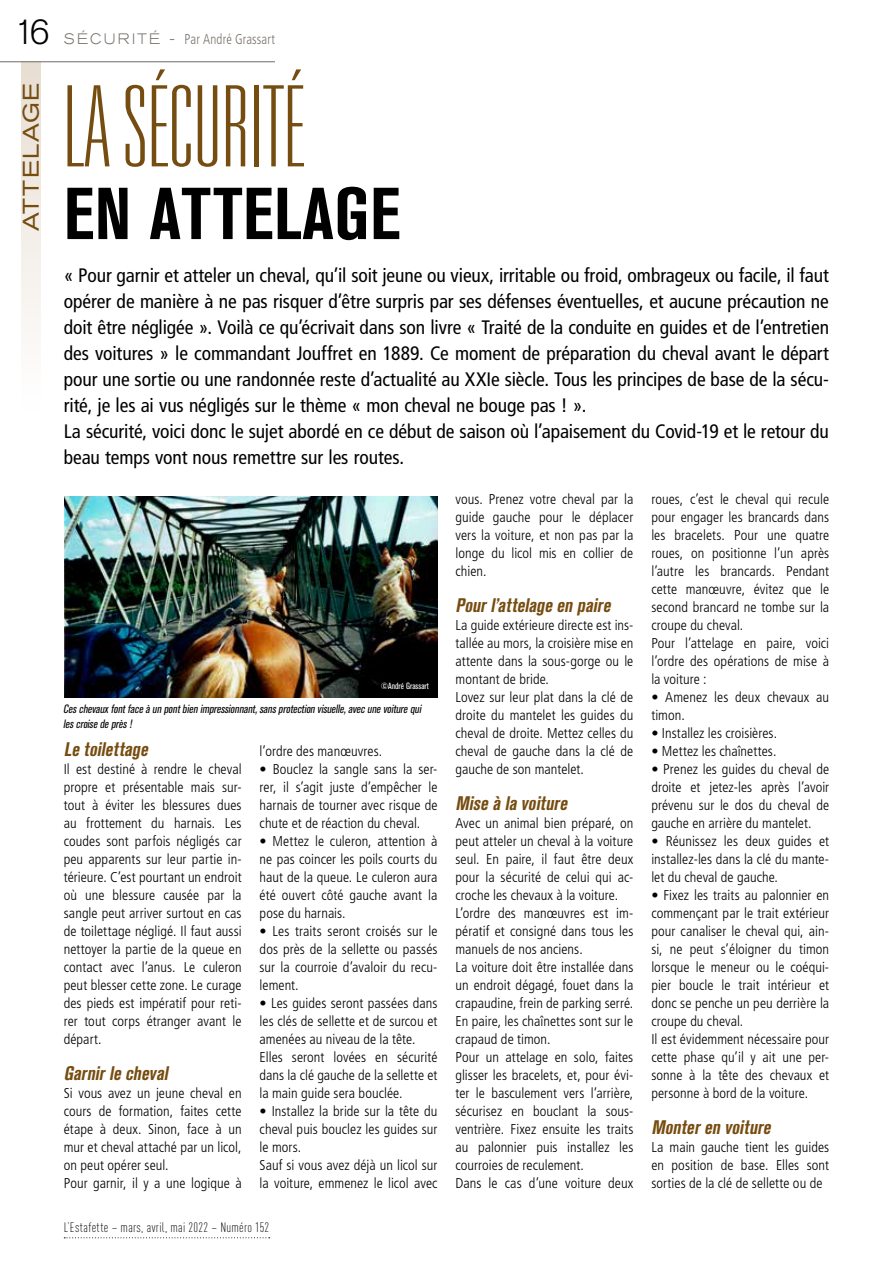
<style>
.page{position:relative;width:893px;height:1263px;background:#fff}
.page>*{position:absolute;margin:0;border:0;box-sizing:border-box;transform-origin:0 0}
.t1{font:100 ultra-condensed 112.35px "Univers LT Std";letter-spacing:.01em;color:#764d11}
.t2{font:72.75px "Akzidenz Grotesk BQ Bd Cnd Alt";letter-spacing:.01em;color:#000}
.t3{font:300 34.5px "Akzidenz Grotesk BQ";color:#000}
.t4{font:expanded 22.5px "Akzidenz Grotesk BQ";letter-spacing:.06em;color:#764d11}
.t5{font:condensed 19.5px/26px "Frutiger LT Std";letter-spacing:-.005em;color:#000}
.t6{font:italic 19.5px "Akzidenz Grotesk BQ Bd Cnd Alt";color:#764d11}
.t7{font:300 condensed 14.25px/18px "Frutiger LT Std";letter-spacing:.005em;color:#000;text-align:justify}
.t8{font:300 condensed 14.25px "Frutiger LT Std";letter-spacing:.01em;color:#79726e;scale:.9 1}
.t9{font:300 13.5px "DIN Cond";letter-spacing:.025em;color:#000}
.t10{font:italic condensed 12px/14.4px "Akzidenz Grotesk BQ";color:#000}
.t11{font:condensed 9px "Akzidenz Grotesk BQ";letter-spacing:.005em;color:#fff}
.s1{font-family:"Akzidenz Grotesk BQ";font-stretch:expanded;font-size:15px}
</style>
<div class="page">
<div style="left:21px;top:62px;width:20px;height:348px;background:linear-gradient(to bottom,#e8ded2,#fff)"></div>
<hr style="left:0;top:61px;width:275px;height:1px;background:#79726e">
<svg style="left:64px;top:1237px;width:206px;height:1px"></svg>
<img style="left:65px;top:496px;width:373px;height:201px">
<h3 class="t3" style="left:14px;top:12px;width:37px">16</h3>
<p class="t8" style="left:64px;top:31px;width:236px"><span class="s1">S ÉC U R I T É -</span> Par André Grassart</p>
<h3 class="t4" style="left:18px;top:231px;width:150px;rotate:-90deg">ATTELAGE</h3>
<h1 class="t1" style="left:64px;top:69px;width:243px">LA SÉCURITÉ</h1>
<h2 class="t2" style="left:64px;top:172px;width:338px">EN ATTELAGE</h2>
<p class="t5" style="left:64px;top:263px;width:767px">« Pour garnir et atteler un cheval, qu’il soit jeune ou vieux, irritable ou froid, ombrageux ou facile, il faut opérer de manière à ne pas risquer d’être surpris par ses défenses éventuelles, et aucune précaution ne doit être négligée ». Voilà ce qu’écrivait dans son livre « Traité de la conduite en guides et de l’entretien des voitures » le commandant Jouffret en 1889. Ce moment de préparation du cheval avant le départ pour une sortie ou une randonnée reste d’actualité au XXIe siècle. Tous les principes de base de la sécu&shy;rité, je les ai vus négligés sur le thème « mon cheval ne bouge pas ! ».<br>La sécurité, voici donc le sujet abordé en ce début de saison où l’apaisement du Covid-19 et le retour du beau temps vont nous remettre sur les routes.</p>
<p class="t11" style="left:381px;top:681px;width:50px">©André Grassart</p>
<p class="t10" style="left:63px;top:702px;width:362px">Ceschevauxfontfaceàunpontbienimpressionnant,sansprotectionvisuelle,avecunevoiturequi lescroisedeprès!</p>
<h3 class="t6" style="left:64px;top:738px;width:89px">Le toilettage</h3>
<p class="t7" style="left:64px;top:760px;width:179px">Il est destiné à rendre le cheval propre et présentable mais sur&shy;tout à éviter les blessures dues au frottement du harnais. Les coudes sont parfois négligés car peu apparents sur leur partie in&shy;térieure. C’est pourtant un endroit où une blessure causée par la sangle peut arriver surtout en cas de toilettage négligé. Il faut aussi nettoyer la partie de la queue en contact avec l’anus. Le culeron peut blesser cette zone. Le curage des pieds est impératif pour reti&shy;rer tout corps étranger avant le départ.</p>
<h3 class="t6" style="left:64px;top:1062px;width:110px">Garnirle cheval</h3>
<p class="t7" style="left:64px;top:1084px;width:179px;text-align:left">Si vous avez un jeune cheval en cours de formation, faites cette étape à deux. Sinon, face à un mur et cheval attaché par un licol, on peut opérer seul.<br>Pour garnir, il y a une logique à</p>
<p class="t7" style="left:260px;top:742px;width:124px">l’ordre des manœuvres.</p>
<p class="t7" style="left:260px;top:760px;width:179px">• Bouclez la sangle sans la ser&shy;rer, il s’agit juste d’empêcher le harnais de tourner avec risque de chute et de réaction du cheval.</p>
<p class="t7" style="left:260px;top:832px;width:179px">• Mettez le culeron, attention à ne pas coincer les poils courts du haut de la queue. Le culeron aura été ouvert côté gauche avant la pose du harnais.</p>
<p class="t7" style="left:260px;top:922px;width:179px">• Les traits seront croisés sur le dos près de la sellette ou passés sur la courroie d’avaloir du recu&shy;lement.</p>
<p class="t7" style="left:260px;top:994px;width:179px;text-align:left">• Les guides seront passées dans les clés de sellette et de surcou et amenées au niveau de la tête.<br>Elles seront lovées en sécurité dans la clé gauche de la sellette et la main guide sera bouclée.</p>
<p class="t7" style="left:260px;top:1102px;width:179px;text-align:left">• Installez la bride sur la tête du cheval puis bouclez les guides sur le mors.<br>Sauf si vous avez déjà un licol sur la voiture, emmenez le licol avec</p>
<p class="t9" style="left:64px;top:1219px;width:207px">L’Estafette – mars, avril, mai 2022 – Numéro 152</p>
<p class="t7" style="left:455px;top:490px;width:179px">vous. Prenez votre cheval par la guide gauche pour le déplacer vers la voiture, et non pas par la longe du licol mis en collier de chien.</p>
<h3 class="t6" style="left:455px;top:594px;width:160px">Pourl’attelage en paire</h3>
<p class="t7" style="left:455px;top:616px;width:179px;text-align:left">La guide extérieure directe est ins&shy;tallée au mors, la croisière mise en attente dans la sous-gorge ou le montant de bride.<br>Lovez sur leur plat dans la clé de droite du mantelet les guides du cheval de droite. Mettez celles du cheval de gauche dans la clé de gauche de son mantelet.</p>
<h3 class="t6" style="left:455px;top:792px;width:117px">Mise à la voiture</h3>
<p class="t7" style="left:455px;top:814px;width:179px;text-align:left">Avec un animal bien préparé, on peut atteler un cheval à la voiture seul. En paire, il faut être deux pour la sécurité de celui qui ac&shy;croche les chevaux à la voiture.<br>L’ordre des manœuvres est im&shy;pératif et consigné dans tous les manuels de nos anciens.<br>La voiture doit être installée dans un endroit dégagé, fouet dans la crapaudine, frein de parking serré.<br>En paire, les chaînettes sont sur le crapaud de timon.<br>Pour un attelage en solo, faites glisser les bracelets, et, pour évi&shy;ter le basculement vers l’arrière, sécurisez en bouclant la sous&shy;ventrière. Fixez ensuite les traits au palonnier puis installez les courroies de reculement.<br>Dans le cas d’une voiture deux</p>
<p class="t7" style="left:651px;top:490px;width:179px;text-align:left">roues, c’est le cheval qui recule pour engager les brancards dans les bracelets. Pour une quatre roues, on positionne l’un après l’autre les brancards. Pendant cette manœuvre, évitez que le second brancard ne tombe sur la croupe du cheval.<br>Pour l’attelage en paire, voici l’ordre des opérations de mise à la voiture :</p>
<p class="t7" style="left:651px;top:688px;width:179px">• Amenez les deux chevaux au timon.</p>
<p class="t7" style="left:651px;top:724px;width:127px">• Installez les croisières.</p>
<p class="t7" style="left:651px;top:742px;width:127px">• Mettez les chaînettes.</p>
<p class="t7" style="left:651px;top:760px;width:179px">• Prenez les guides du cheval de droite et jetez-les après l’avoir prévenu sur le dos du cheval de gauche en arrière du mantelet.</p>
<p class="t7" style="left:651px;top:832px;width:179px">• Réunissez les deux guides et installez-les dans la clé du mante&shy;let du cheval de gauche.</p>
<p class="t7" style="left:651px;top:886px;width:179px;text-align:left">• Fixez les traits au palonnier en commençant par le trait extérieur pour canaliser le cheval qui, ain&shy;si, ne peut s’éloigner du timon lorsque le meneur ou le coéqui&shy;pier boucle le trait intérieur et donc se penche un peu derrière la croupe du cheval.<br>Il est évidemment nécessaire pour cette phase qu’il y ait une per&shy;sonne à la tête des chevaux et personne à bord de la voiture.</p>
<h3 class="t6" style="left:651px;top:1116px;width:125px">Monteren voiture</h3>
<p class="t7" style="left:651px;top:1138px;width:179px">La main gauche tient les guides en position de base. Elles sont sorties de la clé de sellette ou de</p>
</div>
